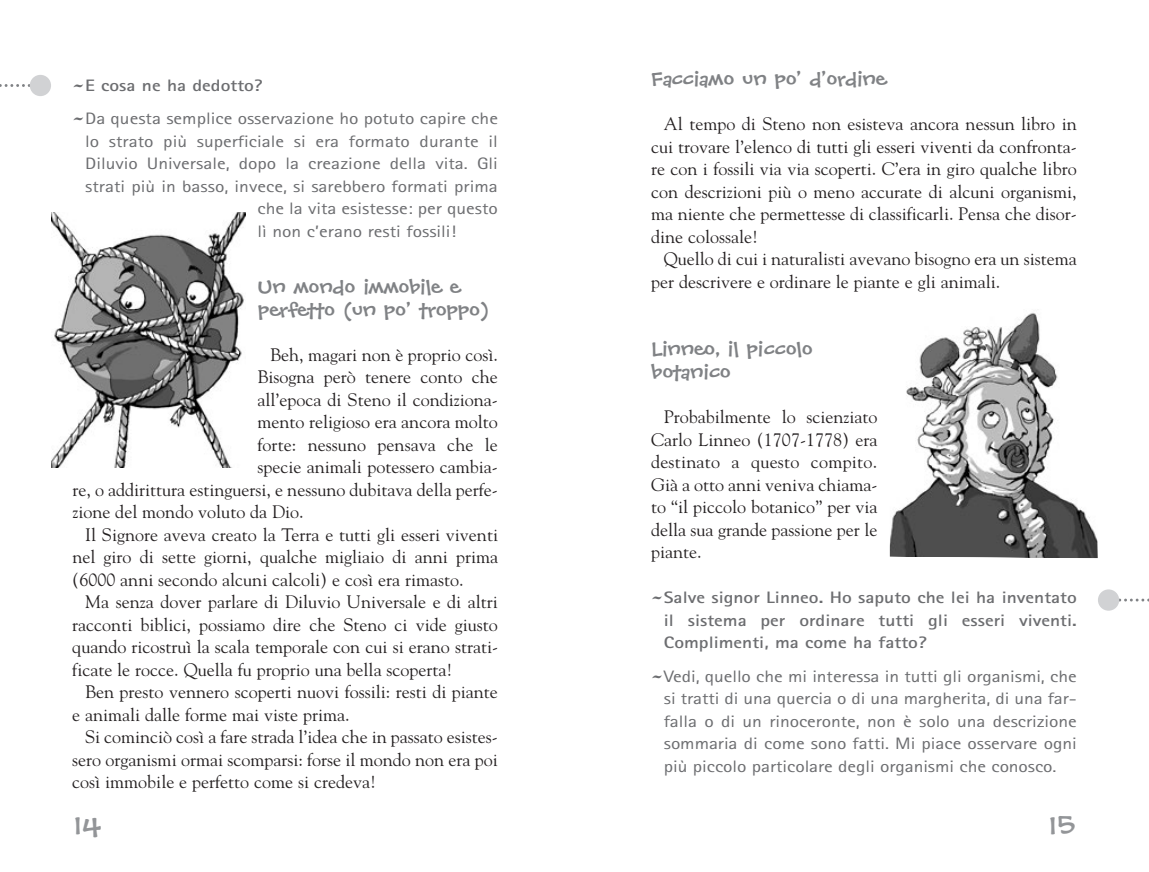
<style>
.page{position:relative;width:1149px;height:872px;background:#fff}
.page>*{position:absolute;margin:0;border:0;box-sizing:border-box;transform-origin:0 0}
.t1{font:25.5px "FM Black Cherry Moon BT Alt";color:#939598}
.t2{font:19.5px/22.5px "FM Black Cherry Moon BT Alt";color:#808285}
.t3{font:18px/22.5px "Goudy";color:#231f20;text-align:justify}
.t4{font:16.65px/22.5px "Rotis Sans Serif";color:#6c6d70;text-align:justify;scale:1.18 1}
.t5{font:700 16.65px/22.5px "Rotis Sans Serif";color:#6c6d70;text-align:justify;scale:1.18 1}
.s1{font-family:"Black Rose";font-weight:400;font-size:19.5px}
.s2{font-family:"Black Rose";font-size:19.5px}
</style>
<div class="page">
<svg style="left:1118px;top:598px;width:30px;height:3px"></svg>
<div style="left:1097px;top:589px;width:21px;height:21px;background:#d1d2d4;border-radius:50%"></div>
<svg style="left:0;top:84px;width:30px;height:3px"></svg>
<div style="left:30px;top:75px;width:21px;height:21px;background:#d1d2d4;border-radius:50%"></div>
<img style="left:51px;top:212px;width:194px;height:256px">
<img style="left:889px;top:313px;width:208px;height:245px">
<p class="t5" style="left:72px;top:73px;width:163px"><span class="s1">-</span> E cosa ne ha dedotto?</p>
<p class="t4" style="left:72px;top:107px;width:362px"><span class="s2">-</span> Da questa semplice osservazione ho potuto capire che</p>
<p class="t4" style="left:85px;top:130px;width:351px">lo strato più superficiale si era formato durante il</p>
<p class="t4" style="left:85px;top:152px;width:351px">Diluvio Universale, dopo la creazione della vita. Gli</p>
<p class="t4" style="left:85px;top:175px;width:351px">strati più in basso, invece, si sarebbero formati prima</p>
<p class="t4" style="left:257px;top:197px;width:205px">che la vita esistesse: per questo</p>
<p class="t4" style="left:257px;top:220px;width:170px">lì non c’erano resti fossili!</p>
<p class="t2" style="left:257px;top:275px;width:232px">Un mondo immobile e perfetto (un po’ troppo)</p>
<p class="t3" style="left:270px;top:342px;width:229px">Beh, magari non è proprio così.</p>
<p class="t3" style="left:257px;top:365px;width:242px">Bisogna però tenere conto che</p>
<p class="t3" style="left:257px;top:387px;width:242px">all’epoca di Steno il condiziona-</p>
<p class="t3" style="left:257px;top:410px;width:242px">mento religioso era ancora molto</p>
<p class="t3" style="left:257px;top:432px;width:242px">forte: nessuno pensava che le</p>
<p class="t3" style="left:257px;top:455px;width:242px">specie animali potessero cambia-</p>
<p class="t3" style="left:72px;top:477px;width:427px">re, o addirittura estinguersi, e nessuno dubitava della perfe-</p>
<p class="t3" style="left:72px;top:500px;width:233px">zione del mondo voluto da Dio.</p>
<p class="t3" style="left:85px;top:522px;width:414px">Il Signore aveva creato la Terra e tutti gli esseri viventi</p>
<p class="t3" style="left:72px;top:545px;width:427px">nel giro di sette giorni, qualche migliaio di anni prima</p>
<p class="t3" style="left:72px;top:567px;width:393px">(6000 anni secondo alcuni calcoli) e così era rimasto.</p>
<p class="t3" style="left:85px;top:590px;width:414px">Ma senza dover parlare di Diluvio Universale e di altri</p>
<p class="t3" style="left:72px;top:612px;width:427px">racconti biblici, possiamo dire che Steno ci vide giusto</p>
<p class="t3" style="left:72px;top:635px;width:427px">quando ricostruì la scala temporale con cui si erano strati-</p>
<p class="t3" style="left:72px;top:657px;width:381px">ficate le rocce. Quella fu proprio una bella scoperta!</p>
<p class="t3" style="left:85px;top:680px;width:414px">Ben presto vennero scoperti nuovi fossili: resti di piante</p>
<p class="t3" style="left:72px;top:702px;width:279px">e animali dalle forme mai viste prima.</p>
<p class="t3" style="left:85px;top:725px;width:414px">Si cominciò così a fare strada l’idea che in passato esistes-</p>
<p class="t3" style="left:72px;top:747px;width:427px">sero organismi ormai scomparsi: forse il mondo non era poi</p>
<p class="t3" style="left:72px;top:770px;width:305px">così immobile e perfetto come si credeva!</p>
<h1 class="t1" style="left:74px;top:808px;width:29px">14</h1>
<p class="t2" style="left:651px;top:68px;width:236px">Facciamo un po’ d’ordine</p>
<p class="t3" style="left:651px;top:112px;width:427px;text-indent:13px">Al tempo di Steno non esisteva ancora nessun libro in cui trovare l’elenco di tutti gli esseri viventi da confronta&shy;re con i fossili via via scoperti. C’era in giro qualche libro con descrizioni più o meno accurate di alcuni organismi, ma niente che permettesse di classificarli. Pensa che disor&shy;dine colossale!</p>
<p class="t3" style="left:651px;top:247px;width:427px;text-indent:13px">Quello di cui i naturalisti avevano bisogno era un sistema per descrivere e ordinare le piante e gli animali.</p>
<p class="t2" style="left:651px;top:338px;width:163px">Linneo, il piccolo botanico</p>
<p class="t3" style="left:651px;top:405px;width:228px;text-indent:13px">Probabilmente lo scienziato Carlo Linneo (1707-1778) era destinato a questo compito.<br>Già a otto anni veniva chiama&shy;to “il piccolo botanico” per via della sua grande passione per le piante.</p>
<p class="t5" style="left:663px;top:586px;width:351px;text-indent:-13px"><span class="s1">-</span> Salve signor Linneo. Ho saputo che lei ha inventato il sistema per ordinare tutti gli esseri viventi.<br>Complimenti, ma come ha fatto?</p>
<p class="t4" style="left:663px;top:665px;width:351px;text-indent:-13px"><span class="s2">-</span> Vedi, quello che mi interessa in tutti gli organismi, che si tratti di una quercia o di una margherita, di una far&shy;falla o di un rinoceronte, non è solo una descrizione sommaria di come sono fatti. Mi piace osservare ogni più piccolo particolare degli organismi che conosco.</p>
<h1 class="t1" style="left:1048px;top:808px;width:28px">15</h1>
</div>
